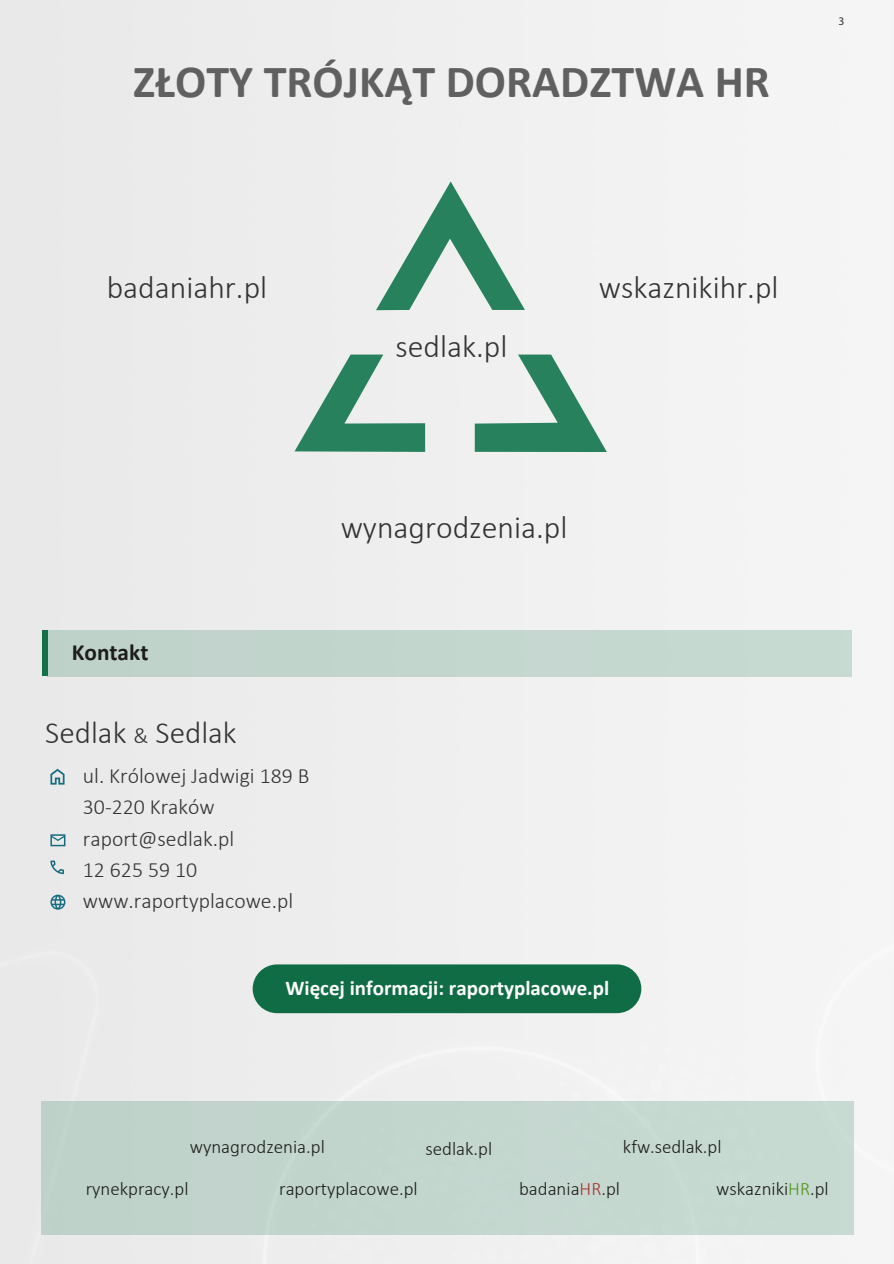
<style>
.page{position:relative;width:894px;height:1264px;background:#fff}
.page>*{position:absolute;margin:0;border:0;box-sizing:border-box;transform-origin:0 0}
.t1{font:700 46.2px "Calibri";color:#606060}
.t2{font:300 31.8px "Calibri";color:#343333}
.t3{font:300 31.2px "Calibri";color:#343333}
.t4{font:700 23.25px "Calibri";color:#1d1d1b}
.t5{font:300 21.75px/31.3px "Calibri";color:#343333}
.t6{font:700 21px "Calibri";color:#fff}
.t7{font:300 18.9px "Calibri";color:#1d1d1b}
.t8{font:11.55px "Myriad Pro";color:#343333}
.s1{font-size:22.5px}
.s2{color:#ad2d2c}
.s3{color:#4f971b}
</style>
<div class="page">
<div style="left:0;top:0;width:893px;height:1263px;background:#efefef"></div>
<div style="left:41px;top:1101px;width:812px;height:133px;background:#c4d7cf"></div>
<div style="left:47px;top:630px;width:804px;height:46px;background:#c3d6ce"></div>
<div style="left:42px;top:629px;width:6px;height:46px;background:#11724a"></div>
<svg style="left:50px;top:860px;width:14px;height:14px"></svg>
<svg style="left:50px;top:894px;width:15px;height:15px"></svg>
<svg style="left:50px;top:768px;width:15px;height:16px"></svg>
<svg style="left:50px;top:834px;width:15px;height:12px"></svg>
<div style="left:252px;top:964px;width:389px;height:49px;background:#106c45;border-radius:24px"></div>
<svg style="left:376px;top:181px;width:148px;height:129px"></svg>
<svg style="left:474px;top:354px;width:132px;height:98px"></svg>
<svg style="left:294px;top:354px;width:131px;height:98px"></svg>
<h1 class="t1" style="left:133px;top:49px;width:638px">ZŁOTY TRÓJKĄT DORADZTWA HR</h1>
<p class="t8" style="left:838px;top:14px;width:7px">3</p>
<h2 class="t2" style="left:107px;top:268px;width:162px">badaniahr.pl</h2>
<h2 class="t2" style="left:598px;top:268px;width:181px">wskaznikihr.pl</h2>
<h2 class="t2" style="left:395px;top:326px;width:114px">sedlak.pl</h2>
<h2 class="t2" style="left:340px;top:507px;width:228px">wynagrodzenia.pl</h2>
<p class="t4" style="left:72px;top:635px;width:78px">Kontakt</p>
<h3 class="t3" style="left:45px;top:713px;width:193px">Sedlak <span class="s1">&amp;</span> Sedlak</h3>
<p class="t5" style="left:83px;top:759px;width:228px">ul. Królowej Jadwigi 189 B<br>30-220 Kraków raport@sedlak.pl<br>12 625 59 10 www.raportyplacowe.pl</p>
<p class="t6" style="left:285px;top:972px;width:325px">Więcej informacji: raportyplacowe.pl</p>
<p class="t7" style="left:190px;top:1134px;width:136px">wynagrodzenia.pl</p>
<p class="t7" style="left:425px;top:1137px;width:68px">sedlak.pl</p>
<p class="t7" style="left:622px;top:1134px;width:100px">kfw.sedlak.pl</p>
<p class="t7" style="left:86px;top:1176px;width:104px">rynekpracy.pl</p>
<p class="t7" style="left:279px;top:1176px;width:140px">raportyplacowe.pl</p>
<p class="t7" style="left:519px;top:1176px;width:102px">badania<span class="s2">HR</span>.pl</p>
<p class="t7" style="left:716px;top:1176px;width:114px">wskazniki<span class="s3">HR</span>.pl</p>
</div>
